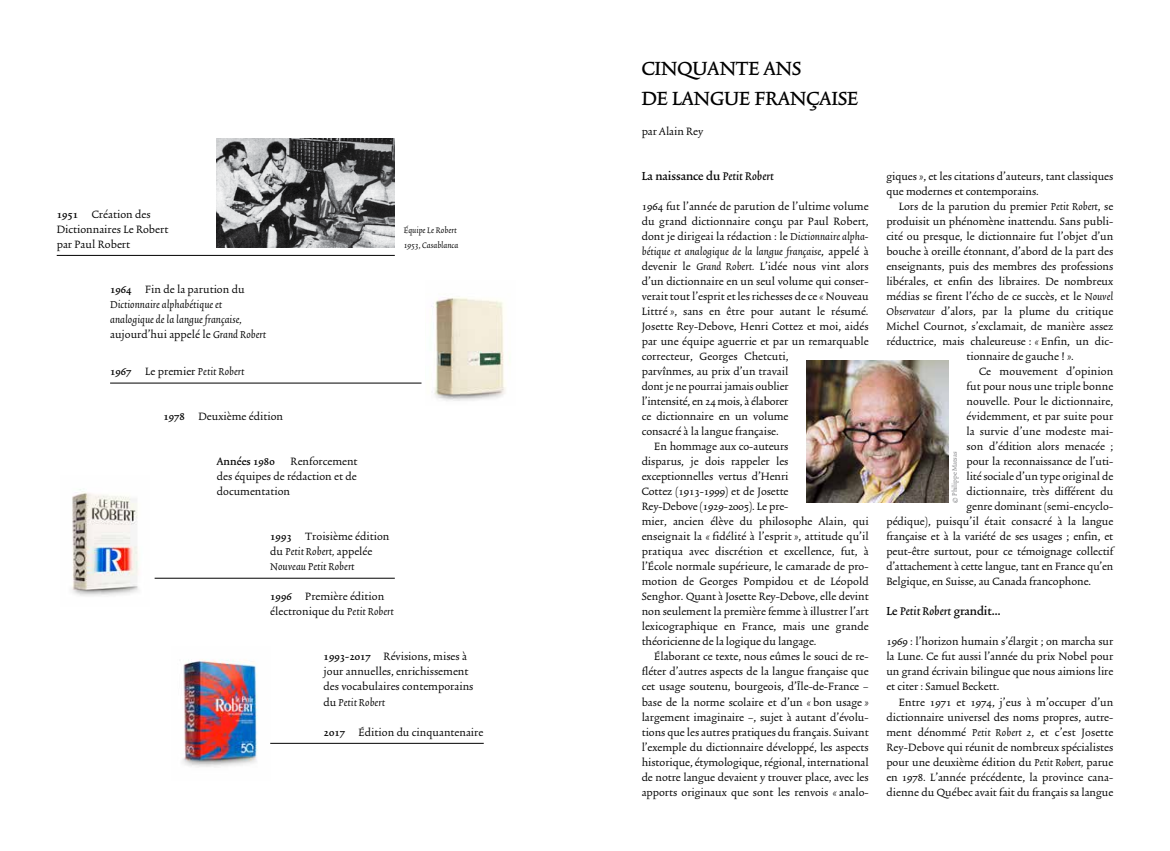
<style>
.page{position:relative;width:1170px;height:851px;background:#fff}
.page>*{position:absolute;margin:0;border:0;box-sizing:border-box;transform-origin:0 0}
.t1{font:22.5px/30px "Trinite No 2 Med Wid";color:#000}
.t2{font:13.75px "Trinite No 2 Med Wid";color:#000}
.t3{font:italic 500 13.75px "Trinite No 2";letter-spacing:.005em;color:#000}
.t4{font:12.5px/15px "Trinite No 2 Rom Wid";color:#000;text-align:justify}
.t5{font:italic 12.5px/15px "Trinite No 2";letter-spacing:.005em;color:#000}
.t6{font:12.5px "Trinite No 2 Med Wid";letter-spacing:.005em;color:#000}
.t7{font:italic 10px/15px "Trinite No 2";letter-spacing:.005em;color:#000}
.t8{font:7.5px "Trinite No 2 Rom Wid";color:#77787b}
.s1{font-family:"Trinite No 2 Med Wid"}
.s2{font-family:"Trinite No 2";font-style:italic}
.s3{font-family:"Trinite No 2 Med Wid";font-style:normal}
.s4{font-family:"Trinite No 2 Rom Wid";font-style:normal}
.s5{font-family:"Trinite No 2";font-weight:500;font-style:italic}
.s6{font-family:"Trinite No 2 Med Wid";font-weight:400;font-style:normal}
</style>
<div class="page">
<img style="left:72px;top:489px;width:67px;height:107px">
<img style="left:182px;top:659px;width:76px;height:108px">
<img style="left:434px;top:298px;width:72px;height:103px">
<img style="left:217px;top:139px;width:178px;height:109px">
<hr style="left:57px;top:255px;width:338px;height:1px;background:#000">
<hr style="left:110px;top:383px;width:311px;height:1px;background:#000">
<hr style="left:155px;top:578px;width:240px;height:1px;background:#000">
<hr style="left:270px;top:742px;width:213px;height:1px;background:#000">
<img style="left:806px;top:360px;width:142px;height:142px">
<p class="t4" style="left:57px;top:207px;width:113px;text-align:left"><span class="s1">1951</span> Création des<br>Dictionnaires Le Robert par Paul Robert</p>
<p class="t4" style="left:110px;top:282px;width:136px"><span class="s1">1964</span> Fin de la parution du</p>
<p class="t5" style="left:110px;top:297px;width:133px">Dictionnaire alphabétique et analogique de la langue française,</p>
<p class="t4" style="left:110px;top:327px;width:157px">aujourd’hui appelé le <span class="s2">Grand Robert</span></p>
<p class="t5" style="left:110px;top:365px;width:136px"><span class="s3">1967</span> <span class="s4">Le premier</span> Petit Robert</p>
<p class="t4" style="left:163px;top:410px;width:121px"><span class="s1">1978</span> Deuxième édition</p>
<p class="t6" style="left:217px;top:456px;width:59px">Années 1980</p>
<p class="t4" style="left:217px;top:455px;width:142px;text-indent:74px">Renforcement des équipes de rédaction et de documentation</p>
<p class="t7" style="left:403px;top:223px;width:56px">Équipe Le Robert<br>1953, Casablanca</p>
<p class="t4" style="left:270px;top:530px;width:121px"><span class="s1">1993</span> Troisième édition</p>
<p class="t5" style="left:270px;top:545px;width:104px"><span class="s4">du</span> Petit Robert, <span class="s4">appelée<br></span>Nouveau Petit Robert</p>
<p class="t4" style="left:270px;top:590px;width:125px"><span class="s1">1996</span> Première édition électronique du <span class="s2">Petit Robert</span></p>
<p class="t4" style="left:323px;top:650px;width:151px;text-align:left"><span class="s1">1993-2017</span> Révisions, mises à jour annuelles, enrichissement des vocabulaires contemporains</p>
<p class="t5" style="left:323px;top:695px;width:63px"><span class="s4">du</span> Petit Robert</p>
<p class="t4" style="left:323px;top:725px;width:161px"><span class="s1">2017</span> Édition du cinquantenaire</p>
<h1 class="t1" style="left:641px;top:55px;width:218px">CINQUANTE ANS<br>DE LANGUE FRANÇAISE</h1>
<p class="t4" style="left:641px;top:125px;width:63px">par Alain Rey</p>
<p class="t2" style="left:641px;top:170px;width:133px">La naissance du <span class="s5">Petit Robert</span></p>
<p class="t4" style="left:641px;top:200px;width:228px">1964 fut l’année de parution de l’ultime volume du grand dictionnaire conçu par Paul Robert, dont je dirigeai la rédaction : le <span class="s2">Dictionnaire alpha-</span></p>
<p class="t5" style="left:641px;top:245px;width:228px">bétique et analogique de la langue française<span class="s4">, appelé à</span></p>
<p class="t4" style="left:641px;top:260px;width:228px">devenir le <span class="s2">Grand Robert.</span> L’idée nous vint alors</p>
<p class="t4" style="left:641px;top:275px;width:228px">d’un dictionnaire en un seul volume qui conser-</p>
<p class="t4" style="left:641px;top:290px;width:228px">verait tout l’esprit et les richesses de ce « Nouveau</p>
<p class="t4" style="left:641px;top:305px;width:228px">Littré », sans en être pour autant le résumé.</p>
<p class="t4" style="left:641px;top:320px;width:228px">Josette Rey-Debove, Henri Cottez et moi, aidés</p>
<p class="t4" style="left:641px;top:335px;width:228px">par une équipe aguerrie et par un remarquable</p>
<p class="t4" style="left:641px;top:350px;width:148px">correcteur, Georges Chetcuti,</p>
<p class="t4" style="left:641px;top:365px;width:148px">parvînmes, au prix d’un travail</p>
<p class="t4" style="left:641px;top:380px;width:148px">dont je ne pourrai jamais oublier</p>
<p class="t4" style="left:641px;top:395px;width:148px">l’intensité, en 24 mois, à élaborer</p>
<p class="t4" style="left:641px;top:410px;width:148px">ce dictionnaire en un volume</p>
<p class="t4" style="left:641px;top:425px;width:138px">consacré à la langue française.</p>
<p class="t4" style="left:654px;top:440px;width:136px">En hommage aux co-auteurs</p>
<p class="t4" style="left:641px;top:455px;width:148px">disparus, je dois rappeler les</p>
<p class="t4" style="left:641px;top:470px;width:148px">exceptionnelles vertus d’Henri</p>
<p class="t4" style="left:641px;top:485px;width:148px">Cottez (1913-1999) et de Josette</p>
<p class="t4" style="left:641px;top:500px;width:148px">Rey-Debove (1929-2005). Le pre-</p>
<p class="t4" style="left:641px;top:515px;width:228px">mier, ancien élève du philosophe Alain, qui</p>
<p class="t4" style="left:641px;top:530px;width:228px">enseignait la « fidélité à l’esprit », attitude qu’il</p>
<p class="t4" style="left:641px;top:545px;width:228px">pratiqua avec discrétion et excellence, fut, à</p>
<p class="t4" style="left:641px;top:560px;width:228px">l’École normale supérieure, le camarade de pro-</p>
<p class="t4" style="left:641px;top:575px;width:228px">motion de Georges Pompidou et de Léopold</p>
<p class="t4" style="left:641px;top:590px;width:228px">Senghor. Quantà Josette Rey-Debove, elle devint</p>
<p class="t4" style="left:641px;top:605px;width:228px">non seulement la première femme à illustrer l’art</p>
<p class="t4" style="left:641px;top:620px;width:228px">lexicographique en France, mais une grande</p>
<p class="t4" style="left:641px;top:635px;width:176px">théoricienne de lalogique du langage.</p>
<p class="t4" style="left:654px;top:650px;width:216px">Élaborant ce texte, nous eûmes le souci de re-</p>
<p class="t4" style="left:641px;top:665px;width:228px">fléter d’autres aspects de la langue française que</p>
<p class="t4" style="left:641px;top:680px;width:228px">cet usage soutenu, bourgeois, d’Île-de-France –</p>
<p class="t4" style="left:641px;top:695px;width:228px">base de la norme scolaire et d’un « bon usage »</p>
<p class="t4" style="left:641px;top:710px;width:228px">largement imaginaire –, sujet à autant d’évolu-</p>
<p class="t4" style="left:641px;top:725px;width:228px">tions que les autres pratiques du français. Suivant</p>
<p class="t4" style="left:641px;top:740px;width:228px">l’exemple du dictionnaire développé, les aspects</p>
<p class="t4" style="left:641px;top:755px;width:228px">historique, étymologique, régional, international</p>
<p class="t4" style="left:641px;top:770px;width:228px">de notre langue devaient y trouver place, avec les</p>
<p class="t4" style="left:641px;top:785px;width:228px">apports originaux que sont les renvois « analo-</p>
<p class="t4" style="left:886px;top:170px;width:228px">giques », et les citations d’auteurs, tant classiques que modernes et contemporains.</p>
<p class="t4" style="left:898px;top:200px;width:216px">Lors de la parution du premier <span class="s2">Petit Robert</span>, se</p>
<p class="t4" style="left:886px;top:215px;width:228px">produisit un phénomène inattendu. Sans publi-</p>
<p class="t4" style="left:886px;top:230px;width:228px">cité ou presque, le dictionnaire fut l’objet d’un</p>
<p class="t4" style="left:886px;top:245px;width:228px">bouche à oreille étonnant, d’abord de la part des</p>
<p class="t4" style="left:886px;top:260px;width:228px">enseignants, puis des membres des professions</p>
<p class="t4" style="left:886px;top:275px;width:228px">libérales, et enfin des libraires. De nombreux</p>
<p class="t4" style="left:886px;top:290px;width:228px">médias se firent l’écho de ce succès, et le <span class="s2">Nouvel</span></p>
<p class="t4" style="left:886px;top:305px;width:228px"><span class="s2">Observateur</span> d’alors, par la plume du critique</p>
<p class="t4" style="left:886px;top:320px;width:228px">Michel Cournot, s’exclamait, de manière assez</p>
<p class="t4" style="left:886px;top:335px;width:228px">réductrice, mais chaleureuse : « Enfin, un dic-</p>
<p class="t4" style="left:966px;top:350px;width:109px">tionnaire de gauche ! ».</p>
<p class="t4" style="left:978px;top:365px;width:136px">Ce mouvement d’opinion</p>
<p class="t4" style="left:966px;top:380px;width:148px">fut pour nous une triple bonne</p>
<p class="t4" style="left:966px;top:395px;width:148px">nouvelle. Pour le dictionnaire,</p>
<p class="t4" style="left:966px;top:410px;width:148px">évidemment, et par suite pour</p>
<p class="t4" style="left:966px;top:425px;width:148px">la survie d’une modeste mai-</p>
<p class="t4" style="left:966px;top:440px;width:148px">son d’édition alors menacée ;</p>
<p class="t4" style="left:966px;top:455px;width:148px">pour la reconnaissance de l’uti-</p>
<p class="t4" style="left:966px;top:470px;width:148px">lité sociale d’un type original de</p>
<p class="t4" style="left:966px;top:485px;width:148px">dictionnaire, très différent du</p>
<p class="t4" style="left:966px;top:500px;width:148px">genre dominant (semi-encyclo-</p>
<p class="t4" style="left:886px;top:515px;width:228px">pédique), puisqu’il était consacré à la langue</p>
<p class="t4" style="left:886px;top:530px;width:228px">française et à la variété de ses usages ; enfin, et</p>
<p class="t4" style="left:886px;top:545px;width:228px">peut-être surtout, pour ce témoignage collectif</p>
<p class="t4" style="left:886px;top:560px;width:228px">d’attachement à cette langue, tant en France qu’en</p>
<p class="t4" style="left:886px;top:575px;width:206px">Belgique, en Suisse, au Canada francophone.</p>
<p class="t3" style="left:886px;top:603px;width:116px"><span class="s6">Le</span> Petit Robert <span class="s6">grandit…</span></p>
<p class="t4" style="left:886px;top:635px;width:228px">1969 : l’horizon humain s’élargit ; on marcha sur la Lune. Ce fut aussi l’année du prix Nobel pour un grand écrivain bilingue que nous aimions lire et citer : Samuel Beckett.</p>
<p class="t4" style="left:886px;top:695px;width:228px;text-indent:13px">Entre 1971 et 1974, j’eus à m’occuper d’un dictionnaire universel des noms propres, autre&shy;ment dénommé <span class="s2">Petit Robert 2</span>, et c’est Josette Rey-Debove qui réunit de nombreux spécialistes pour une deuxième édition du <span class="s2">Petit Robert,</span> parue en 1978. L’année précédente, la province cana&shy;dienne du Québec avait fait du français sa langue</p>
<p class="t8" style="left:951px;top:503px;width:53px;rotate:-90deg">© Philippe Matsas</p>
</div>
